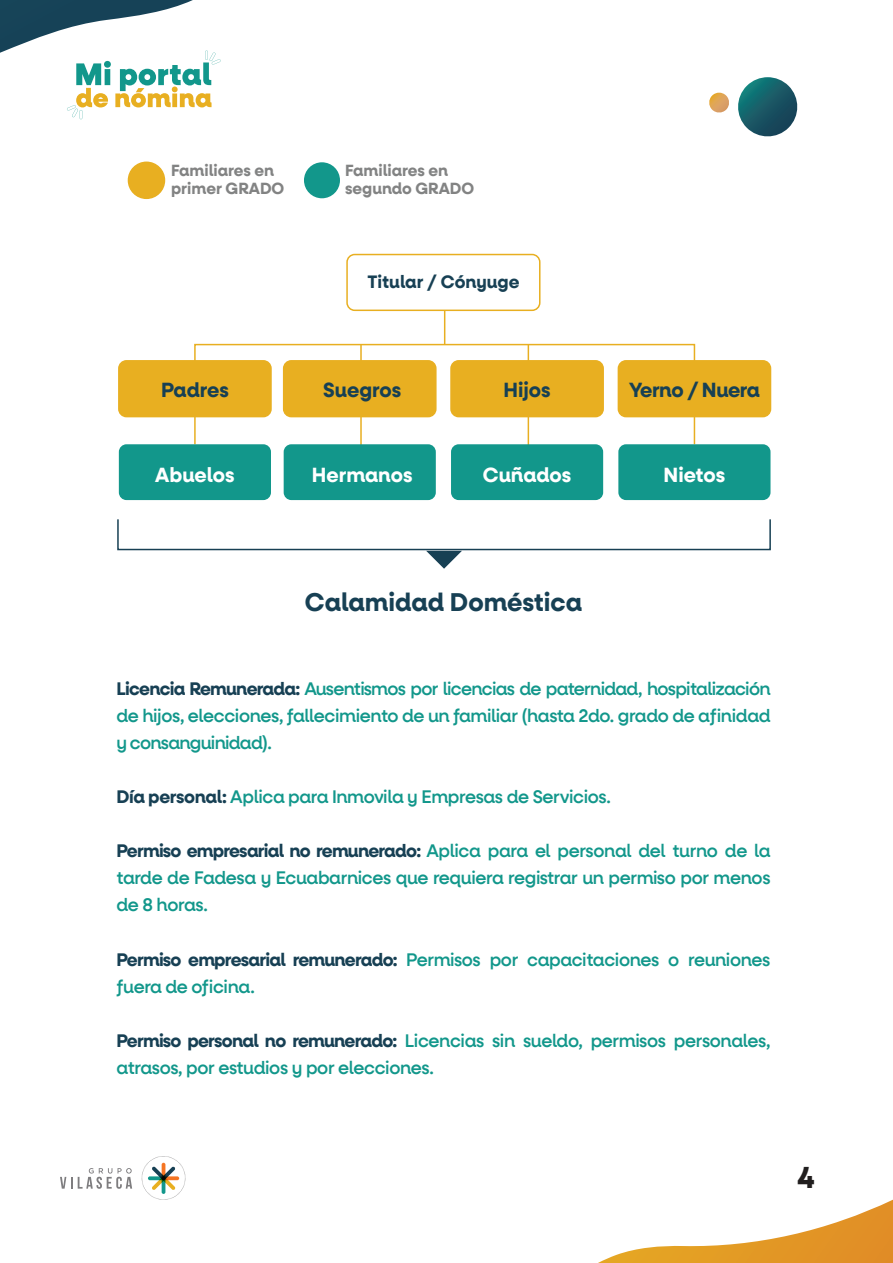
<style>
.page{position:relative;width:893px;height:1263px;background:#fff}
.page>*{position:absolute;margin:0;border:0;box-sizing:border-box;transform-origin:0 0}
.t1{font:700 30px "Neulis Alt";color:#211e1e}
.t2{font:700 25.35px "Neulis Alt";color:#174054}
.t3{font:700 20.25px "Neulis Alt";color:#fff}
.t4{font:700 20.25px "Neulis Alt";color:#174054}
.t5{font:700 20.25px "Neulis Alt";letter-spacing:-.02em;color:#174054}
.t6{font:500 18px/27.2px "Neulis Alt";letter-spacing:-.02em;color:#12978b;text-align:justify}
.t7{font:700 17.85px "Neulis Alt";color:#174054}
.t8{font:700 16.05px/17.5px "Neulis Alt";color:#828383}
.s1{font-weight:700;color:#174054}
</style>
<div class="page">
<svg style="left:140px;top:1154px;width:47px;height:48px"></svg>
<svg style="left:142px;top:1156px;width:43px;height:44px"></svg>
<svg style="left:60px;top:1168px;width:72px;height:21px"></svg>
<svg style="left:709px;top:77px;width:89px;height:60px"></svg>
<svg style="left:598px;top:1200px;width:295px;height:63px"></svg>
<svg style="left:0;top:0;width:221px;height:119px"></svg>
<div style="left:194px;top:344px;width:501px;height:101px;border:2px solid #e8af21"></div>
<hr style="left:444px;top:310px;width:1px;height:35px;background:#e8af21">
<hr style="left:360px;top:344px;width:2px;height:127px;background:#e8af21">
<hr style="left:528px;top:344px;width:1px;height:127px;background:#e8af21">
<div style="left:346px;top:254px;width:194px;height:57px;border:2px solid #e8af21;border-radius:8px"></div>
<div style="left:119px;top:361px;width:152px;height:56px;background:#e8af21;border-radius:8px"></div>
<div style="left:118px;top:360px;width:154px;height:57px;border:2px solid #e8af21;border-radius:8px"></div>
<div style="left:119px;top:444px;width:152px;height:56px;background:#12978b;border-radius:8px"></div>
<div style="left:284px;top:361px;width:152px;height:56px;background:#e8af21;border-radius:8px"></div>
<div style="left:283px;top:360px;width:154px;height:57px;border:2px solid #e8af21;border-radius:8px"></div>
<div style="left:284px;top:444px;width:152px;height:56px;background:#12978b;border-radius:8px"></div>
<div style="left:451px;top:361px;width:152px;height:56px;background:#e8af21;border-radius:8px"></div>
<div style="left:450px;top:360px;width:154px;height:57px;border:2px solid #e8af21;border-radius:8px"></div>
<div style="left:451px;top:444px;width:152px;height:56px;background:#12978b;border-radius:8px"></div>
<div style="left:618px;top:361px;width:152px;height:56px;background:#e8af21;border-radius:8px"></div>
<div style="left:618px;top:360px;width:153px;height:57px;border:2px solid #e8af21;border-radius:8px"></div>
<div style="left:618px;top:444px;width:152px;height:56px;background:#12978b;border-radius:8px"></div>
<div style="left:117px;top:519px;width:654px;height:31px;border:2px solid #174054"></div>
<svg style="left:426px;top:551px;width:36px;height:18px"></svg>
<div style="left:128px;top:162px;width:36px;height:36px;background:#e8af21;border-radius:50%"></div>
<div style="left:128px;top:162px;width:37px;height:37px;border:2px solid #e8af21;border-radius:50%"></div>
<div style="left:304px;top:162px;width:36px;height:36px;background:#12978b;border-radius:50%"></div>
<p class="t8" style="left:171px;top:162px;width:115px">Familiares en primer GRADO</p>
<p class="t8" style="left:345px;top:162px;width:131px">Familiares en segundo GRADO</p>
<p class="t7" style="left:367px;top:271px;width:154px">Titular / Cónyuge</p>
<p class="t4" style="left:161px;top:378px;width:69px">Padres</p>
<p class="t4" style="left:323px;top:378px;width:79px">Suegros</p>
<p class="t4" style="left:503px;top:378px;width:49px">Hijos</p>
<p class="t5" style="left:629px;top:378px;width:132px">Yerno / Nuera</p>
<p class="t3" style="left:155px;top:463px;width:81px">Abuelos</p>
<p class="t3" style="left:312px;top:463px;width:102px">Hermanos</p>
<p class="t3" style="left:483px;top:463px;width:90px">Cuñados</p>
<p class="t3" style="left:663px;top:463px;width:63px">Nietos</p>
<h2 class="t2" style="left:305px;top:587px;width:279px">Calamidad Doméstica</h2>
<p class="t6" style="left:116px;top:675px;width:656px"><span class="s1">Licencia Remunerada:</span> Ausentismos por licencias de paternidad, hospitalización de hijos, elecciones, fallecimiento de un familiar (hasta 2do. grado de afinidad y consanguinidad).</p>
<p class="t6" style="left:116px;top:783px;width:496px"><span class="s1">Día personal:</span> Aplica para Inmovila y Empresas de Servicios.</p>
<p class="t6" style="left:116px;top:838px;width:656px"><span class="s1">Permiso empresarial no remunerado:</span> Aplica para el personal del turno de la tarde de Fadesa y Ecuabarnices que requiera registrar un permiso por menos de 8 horas.</p>
<p class="t6" style="left:116px;top:946px;width:655px"><span class="s1">Permiso empresarial remunerado:</span> Permisos por capacitaciones o reuniones fuera de oficina.</p>
<p class="t6" style="left:116px;top:1027px;width:656px"><span class="s1">Permiso personal no remunerado:</span> Licencias sin sueldo, permisos personales, atrasos, por estudios y por elecciones.</p>
<h1 class="t1" style="left:797px;top:1159px;width:19px">4</h1>
</div>
